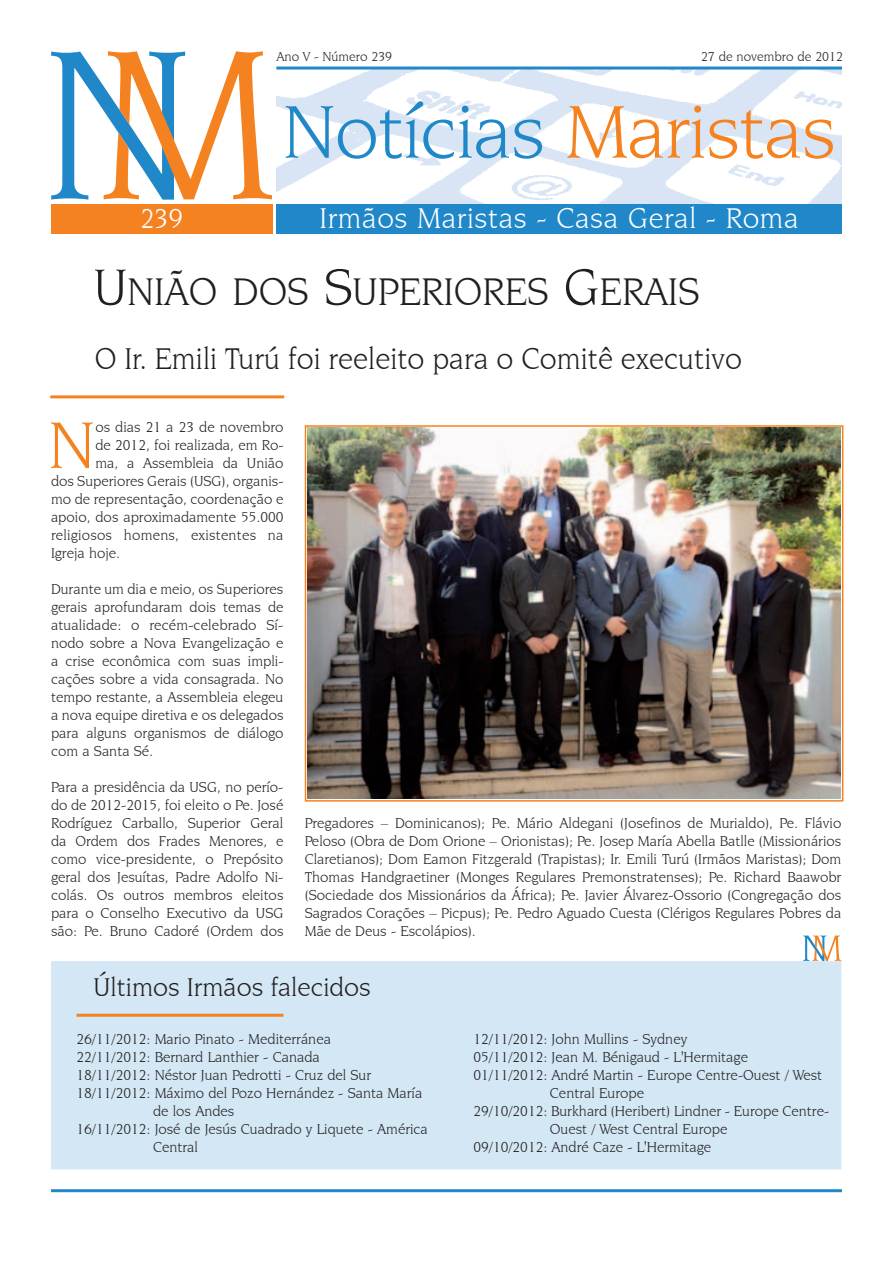
<style>
.page{position:relative;width:893px;height:1263px;background:#fff}
.page>*{position:absolute;margin:0;border:0;box-sizing:border-box;transform-origin:0 0}
.t1{font:79.5px "Novarese IT Cby BT";letter-spacing:-.015em;color:#2088c9}
.t2{font:70.2px "Novarese IT Cby BT";color:#f58220}
.t3{font:40.5px "Novarese IT Cby BT";color:#231f20}
.t4{font:31.5px "Novarese IT Cby BT";color:#231f20}
.t5{font:30px "Novarese IT Cby BT";letter-spacing:.02em;color:#fff}
.t6{font:28.5px "Novarese IT Cby BT";color:#fff}
.t7{font:27px "Novarese IT Cby BT";color:#231f20}
.t8{font:15px/18px "Novarese IT Cby BT";color:#231f20;text-align:justify}
.t9{font:13.5px "Novarese IT Cby BT";color:#231f20}
.s1{color:#f58220}
.s2{font-size:54px}
</style>
<div class="page">
<img style="left:276px;top:70px;width:566px;height:134px">
<hr style="left:276px;top:67px;width:566px;height:3px;background:#2088c9">
<div style="left:276px;top:204px;width:566px;height:30px;background:#2088c9"></div>
<svg style="left:51px;top:51px;width:221px;height:149px"></svg>
<hr style="left:51px;top:1189px;width:791px;height:3px;background:#2088c9">
<div style="left:51px;top:204px;width:221px;height:30px;background:#f58220"></div>
<hr style="left:50px;top:395px;width:234px;height:3px;background:#f58220">
<img style="left:308px;top:428px;width:532px;height:371px">
<div style="left:305px;top:425px;width:538px;height:377px;border:2px solid #f58220"></div>
<div style="left:51px;top:961px;width:790px;height:208px;background:#d3e7f4"></div>
<svg style="left:803px;top:935px;width:38px;height:26px"></svg>
<hr style="left:77px;top:1014px;width:206px;height:3px;background:#f58220">
<p class="t9" style="left:276px;top:49px;width:117px">Ano V - Número 239</p>
<p class="t9" style="left:701px;top:49px;width:144px">27 de novembro de 2012</p>
<h3 class="t6" style="left:140px;top:202px;width:45px">239</h3>
<h1 class="t1" style="left:282px;top:85px;width:555px">Notícias <span class="s1">Maristas</span></h1>
<h3 class="t5" style="left:320px;top:201px;width:481px">Irmãos Maristas - Casa Geral - Roma</h3>
<h3 class="t3" style="left:94px;top:267px;width:608px"><span class="s2">U</span>NIÃO DOS <span class="s2">S</span>UPERIORES <span class="s2">G</span>ERAIS</h3>
<h3 class="t4" style="left:95px;top:340px;width:649px">O Ir. Emili Turú foi reeleito para o Comitê executivo</h3>
<h2 class="t2" style="left:48px;top:403px;width:49px">N</h2>
<p class="t8" style="left:95px;top:418px;width:190px">os dias 21 a 23 de novembro</p>
<p class="t8" style="left:95px;top:436px;width:190px">de 2012, foi realizada, em Ro-</p>
<p class="t8" style="left:95px;top:454px;width:190px">ma, a Assembleia da União</p>
<p class="t8" style="left:51px;top:472px;width:234px">dos Superiores Gerais (USG), organis-</p>
<p class="t8" style="left:51px;top:490px;width:234px">mo de representação, coordenação e</p>
<p class="t8" style="left:51px;top:508px;width:234px">apoio, dos aproximadamente 55.000</p>
<p class="t8" style="left:51px;top:526px;width:234px">religiosos homens, existentes na</p>
<p class="t8" style="left:51px;top:544px;width:71px">Igreja hoje.</p>
<p class="t8" style="left:51px;top:580px;width:234px">Durante um dia e meio, os Superiores gerais aprofundaram dois temas de atualidade: o recém-celebrado Sí&shy;nodo sobre a Nova Evangelização e a crise econômica com suas impli&shy;cações sobre a vida consagrada. No tempo restante, a Assembleia elegeu a nova equipe diretiva e os delegados para alguns organismos de diálogo com a Santa Sé.</p>
<p class="t8" style="left:51px;top:778px;width:234px">Para a presidência da USG, no perío&shy;do de 2012-2015, foi eleito o Pe. José Rodríguez Carballo, Superior Geral da Ordem dos Frades Menores, e como vice-presidente, o Prepósito geral dos Jesuítas, Padre Adolfo Ni&shy;colás. Os outros membros eleitos para o Conselho Executivo da USG são: Pe. Bruno Cadoré (Ordem dos</p>
<p class="t8" style="left:305px;top:814px;width:538px">Pregadores – Dominicanos); Pe. Mário Aldegani (Josefinos de Murialdo), Pe. Flávio Peloso (Obra de Dom Orione – Orionistas); Pe. Josep María Abella Batlle (Missionários Claretianos); Dom Eamon Fitzgerald (Trapistas); Ir. Emili Turú (Irmãos Maristas); Dom Thomas Handgraetiner (Monges Regulares Premonstratenses); Pe. Richard Baawobr (Sociedade dos Missionários da África); Pe. Javier Álvarez-Ossorio (Congregação dos Sagrados Corações – Picpus); Pe. Pedro Aguado Cuesta (Clérigos Regulares Pobres da Mãe de Deus - Escolápios).</p>
<h3 class="t7" style="left:94px;top:971px;width:279px">Últimos Irmãos falecidos</h3>
<p class="t8" style="left:77px;top:1030px;width:256px">26/11/2012: Mario Pinato - Mediterránea</p>
<p class="t8" style="left:77px;top:1048px;width:245px">22/11/2012: Bernard Lanthier - Canada</p>
<p class="t8" style="left:77px;top:1066px;width:296px">18/11/2012: Néstor Juan Pedrotti - Cruz del Sur</p>
<p class="t8" style="left:77px;top:1084px;width:347px">18/11/2012: Máximo del Pozo Hernández - Santa María</p>
<p class="t8" style="left:153px;top:1102px;width:83px">de los Andes</p>
<p class="t8" style="left:77px;top:1120px;width:353px">16/11/2012: José de Jesús Cuadrado y Liquete - América</p>
<p class="t8" style="left:153px;top:1138px;width:46px">Central</p>
<p class="t8" style="left:473px;top:1030px;width:215px">12/11/2012: John Mullins - Sydney</p>
<p class="t8" style="left:473px;top:1048px;width:276px">05/11/2012: Jean M. Bénigaud - L'Hermitage</p>
<p class="t8" style="left:473px;top:1066px;width:350px">01/11/2012: André Martin - Europe Centre-Ouest / West</p>
<p class="t8" style="left:550px;top:1084px;width:96px">Central Europe</p>
<p class="t8" style="left:473px;top:1102px;width:357px">29/10/2012: Burkhard (Heribert) Lindner - Europe Centre-</p>
<p class="t8" style="left:550px;top:1120px;width:179px">Ouest / West Central Europe</p>
<p class="t8" style="left:473px;top:1138px;width:239px">09/10/2012: André Caze - L'Hermitage</p>
</div>
